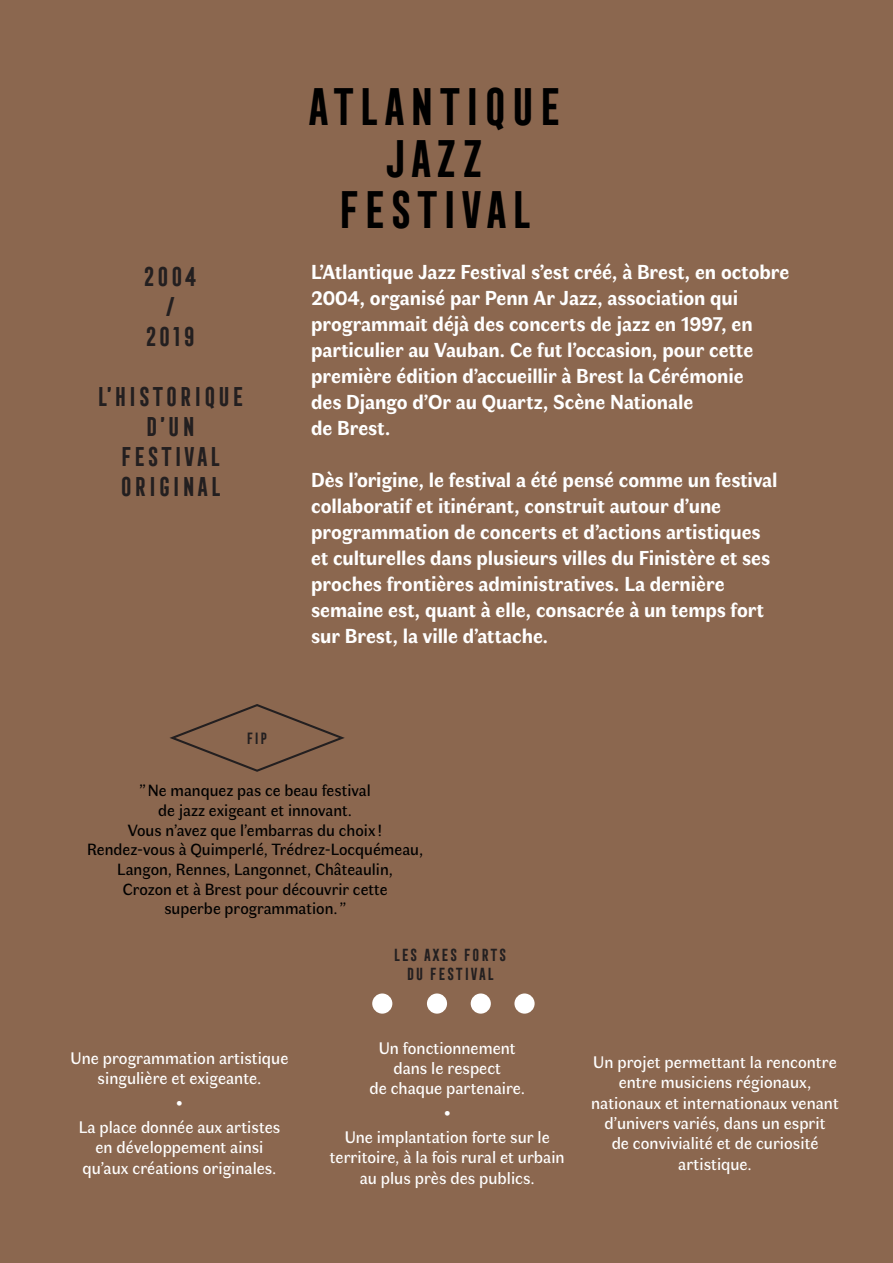
<style>
.page{position:relative;width:893px;height:1263px;background:#8b674f}
.page>*{position:absolute;margin:0;border:0;box-sizing:border-box;transform-origin:0 0}
.t1{font:700 48.6px/51.3px "Frontage Condensed";color:#000;text-align:center}
.t2{font:700 24.9px/30px "Frontage Condensed";color:#231f20;text-align:center}
.t3{font:700 20.4px/26px "Faune Text";letter-spacing:-.005em;color:#fff}
.t4{font:16.95px/20.2px "Faune Text";color:#fff;text-align:center}
.t5{font:16.35px/19.6px "Faune Text";color:#000;text-align:center}
.t6{font:700 16.05px/19px "Frontage Condensed";color:#231f20;text-align:center}
.t7{font:700 15px "Frontage Condensed";color:#231f20}
</style>
<div class="page">
<svg style="left:170px;top:703px;width:178px;height:70px;background:#84624c"></svg>
<div style="left:372px;top:993px;width:20px;height:21px;background:#fff;border-radius:50%"></div>
<div style="left:427px;top:993px;width:20px;height:21px;background:#fff;border-radius:50%"></div>
<div style="left:471px;top:993px;width:20px;height:21px;background:#fff;border-radius:50%"></div>
<div style="left:514px;top:993px;width:21px;height:21px;background:#fff;border-radius:50%"></div>
<p class="t2" style="left:142px;top:262px;width:57px">2004 /<br>2019</p>
<p class="t2" style="left:95px;top:382px;width:150px">L’HISTORIQUE</p>
<p class="t2" style="left:119px;top:412px;width:103px">D’UN<br>FESTIVAL</p>
<p class="t2" style="left:118px;top:471px;width:104px">ORIGINAL</p>
<p class="t7" style="left:246px;top:730px;width:24px">FIP</p>
<p class="t1" style="left:304px;top:81px;width:259px">ATLANTIQUE<br>JAZZ<br>FESTIVAL</p>
<p class="t3" style="left:311px;top:258px;width:480px">L’Atlantique Jazz Festival s’est créé, à Brest, en octobre 2004, organisé par Penn Ar Jazz, association qui programmait déjà des concerts de jazz en 1997, en particulier au Vauban. Ce fut l’occasion, pour cette première édition d’accueillir à Brest la Cérémonie<br>des Django d’Or au Quartz, Scène Nationale<br>de Brest.</p>
<p class="t3" style="left:311px;top:466px;width:468px">Dès l’origine, le festival a été pensé comme un festival collaboratif et itinérant, construit autour d’une programmation de concerts et d’actions artistiques et culturelles dans plusieurs villes du Finistère et ses proches frontières administratives. La dernière semaine est, quant à elle, consacrée à un temps fort sur Brest, la ville d’attache.</p>
<p class="t5" style="left:140px;top:780px;width:233px">”Ne manquez pas ce beau festival de jazz exigeant et innovant.</p>
<p class="t5" style="left:87px;top:819px;width:338px">Vous n’avez que l’embarras du choix !<br>Rendez-vous à Quimperlé, Trédrez-Locquémeau, Langon, Rennes, Langonnet, Châteaulin,<br>Crozon et à Brest pour découvrir cette<br>superbe programmation.”</p>
<p class="t6" style="left:392px;top:945px;width:116px">LES AXES FORTS<br>DU FESTIVAL</p>
<p class="t4" style="left:71px;top:1047px;width:219px">Une programmation artistique singulière et exigeante.</p>
<p class="t4" style="left:176px;top:1092px;width:8px">•</p>
<p class="t4" style="left:79px;top:1116px;width:203px">La place donnée aux artistes en développement ainsi qu’aux créations originales.</p>
<p class="t4" style="left:369px;top:1037px;width:157px">Un fonctionnement dans le respect<br>de chaque partenaire.</p>
<p class="t4" style="left:444px;top:1102px;width:8px">•</p>
<p class="t4" style="left:330px;top:1126px;width:236px">Une implantation forte sur le territoire, à la fois rural et urbain au plus près des publics.</p>
<p class="t4" style="left:591px;top:1051px;width:249px">Un projet permettant la rencontre entre musiciens régionaux, nationaux et internationaux venant d’univers variés, dans un esprit<br>de convivialité et de curiosité artistique.</p>
</div>
